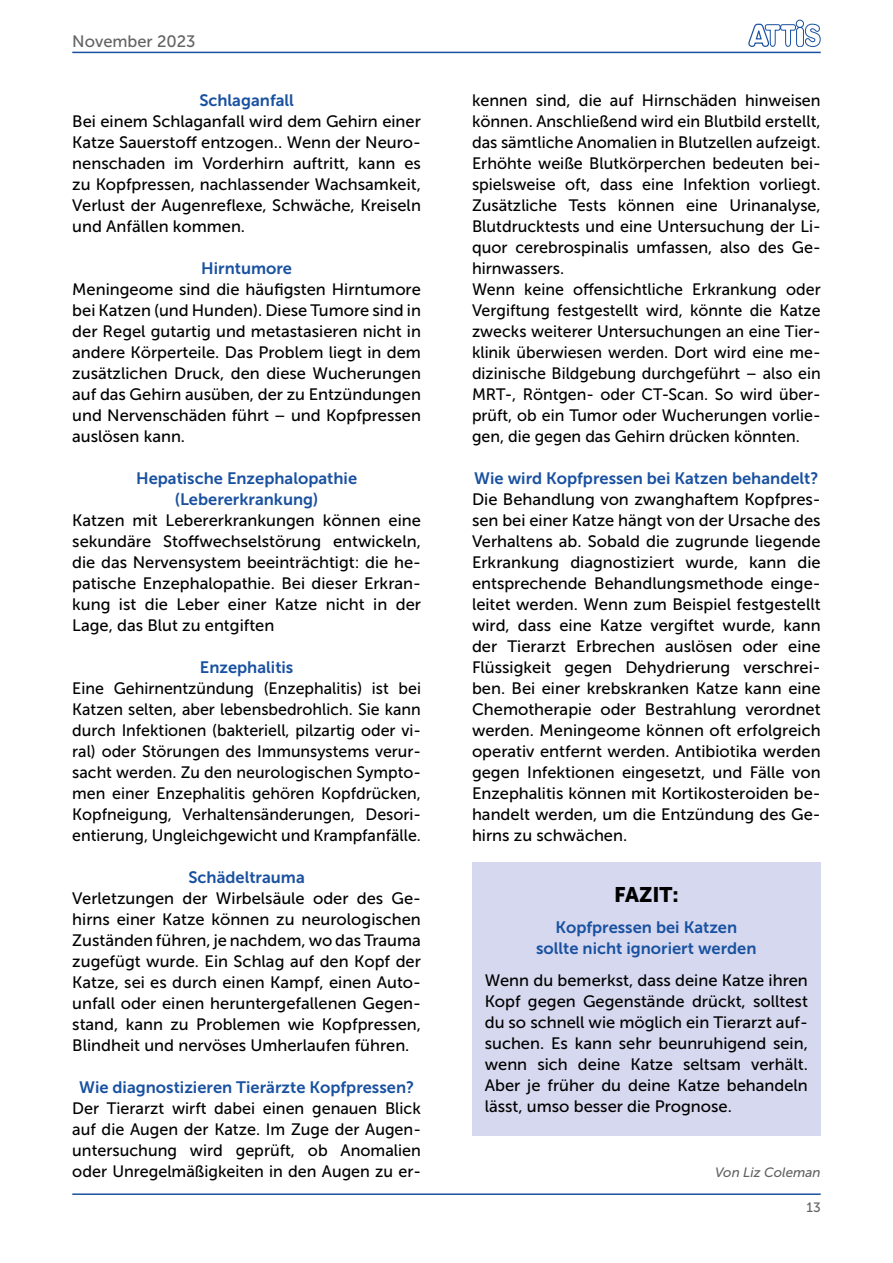
<style>
.page{position:relative;width:893px;height:1263px;background:#fff}
.page>*{position:absolute;margin:0;border:0;box-sizing:border-box;transform-origin:0 0}
.t1{font:21px "Museo Sans 900";color:#000}
.t2{font:16.5px/21px "Museo Sans 500";color:#000;text-align:justify}
.t3{font:16.5px/21px "Museo Sans 700";color:#1951a0;text-align:center}
.t4{font:16.5px "Museo Sans 500";color:#646363}
.t5{font:italic 13.5px "Museo Sans 500";color:#646363}
.t6{font:13.5px "Museo Sans 500";color:#646363}
</style>
<div class="page">
<svg style="left:748px;top:20px;width:73px;height:27px"></svg>
<hr style="left:72px;top:52px;width:749px;height:1px;background:#1951a0">
<hr style="left:72px;top:1193px;width:749px;height:2px;background:#1951a0">
<div style="left:472px;top:862px;width:349px;height:273px;background:#d5d8ee"></div>
<p class="t4" style="left:72px;top:32px;width:125px">November 2023</p>
<p class="t3" style="left:199px;top:90px;width:96px">Schlaganfall</p>
<p class="t2" style="left:72px;top:111px;width:350px">Bei einem Schlaganfall wird dem Gehirn einer Katze Sauerstoff entzogen.. Wenn der Neuro&shy;nenschaden im Vorderhirn auftritt, kann es zu Kopfpressen, nachlassender Wachsamkeit, Verlust der Augenreflexe, Schwäche, Kreiseln und Anfällen kommen.</p>
<p class="t3" style="left:201px;top:258px;width:92px">Hirntumore</p>
<p class="t2" style="left:72px;top:279px;width:350px">Meningeome sind die häufigsten Hirntumore bei Katzen (und Hunden). Diese Tumore sind in der Regel gutartig und metastasieren nicht in andere Körperteile. Das Problem liegt in dem zusätzlichen Druck, den diese Wucherungen auf das Gehirn ausüben, der zu Entzündungen und Nervenschäden führt – und Kopfpressen auslösen kann.</p>
<p class="t3" style="left:136px;top:468px;width:223px">Hepatische Enzephalopathie (Lebererkrankung)</p>
<p class="t2" style="left:72px;top:510px;width:350px">Katzen mit Lebererkrankungen können eine sekundäre Stoffwechselstörung entwickeln, die das Nervensystem beeinträchtigt: die he&shy;patische Enzephalopathie. Bei dieser Erkran&shy;kung ist die Leber einer Katze nicht in der Lage, das Blut zu entgiften</p>
<p class="t3" style="left:200px;top:657px;width:95px">Enzephalitis</p>
<p class="t2" style="left:72px;top:678px;width:350px">Eine Gehirnentzündung (Enzephalitis) ist bei Katzen selten, aber lebensbedrohlich. Sie kann durch Infektionen (bakteriell, pilzartig oder vi&shy;ral) oder Störungen des Immunsystems verur&shy;sacht werden. Zu den neurologischen Sympto&shy;men einer Enzephalitis gehören Kopfdrücken, Kopfneigung, Verhaltensänderungen, Desori&shy;entierung, Ungleichgewicht und Krampfanfälle.</p>
<p class="t3" style="left:188px;top:867px;width:118px">Schädeltrauma</p>
<p class="t2" style="left:72px;top:888px;width:350px">Verletzungen der Wirbelsäule oder des Ge&shy;hirns einer Katze können zu neurologischen Zuständen führen, je nachdem, wo das Trauma zugefügt wurde. Ein Schlag auf den Kopf der Katze, sei es durch einen Kampf, einen Auto&shy;unfall oder einen heruntergefallenen Gegen&shy;stand, kann zu Problemen wie Kopfpressen, Blindheit und nervöses Umherlaufen führen.</p>
<p class="t3" style="left:79px;top:1077px;width:337px">Wie diagnostizieren Tierärzte Kopfpressen?</p>
<p class="t2" style="left:72px;top:1098px;width:350px">Der Tierarzt wirft dabei einen genauen Blick auf die Augen der Katze. Im Zuge der Augen&shy;untersuchung wird geprüft, ob Anomalien oder Unregelmäßigkeiten in den Augen zu er-</p>
<p class="t2" style="left:472px;top:90px;width:350px;text-align:left">kennen sind, die auf Hirnschäden hinweisen können. Anschließend wird ein Blutbild erstellt, das sämtliche Anomalien in Blutzellen aufzeigt.<br>Erhöhte weiße Blutkörperchen bedeuten bei&shy;spielsweise oft, dass eine Infektion vorliegt.<br>Zusätzliche Tests können eine Urinanalyse, Blutdrucktests und eine Untersuchung der Li&shy;quor cerebrospinalis umfassen, also des Ge&shy;hirnwassers.<br>Wenn keine offensichtliche Erkrankung oder Vergiftung festgestellt wird, könnte die Katze zwecks weiterer Untersuchungen an eine Tier&shy;klinik überwiesen werden. Dort wird eine me&shy;dizinische Bildgebung durchgeführt – also ein MRT-, Röntgen- oder CT-Scan. So wird über&shy;prüft, ob ein Tumor oder Wucherungen vorlie&shy;gen, die gegen das Gehirn drücken könnten.</p>
<p class="t3" style="left:474px;top:468px;width:346px">Wie wird Kopfpressen bei Katzen behandelt?</p>
<p class="t2" style="left:472px;top:489px;width:350px">Die Behandlung von zwanghaftem Kopfpres&shy;sen bei einer Katze hängt von der Ursache des Verhaltens ab. Sobald die zugrunde liegende Erkrankung diagnostiziert wurde, kann die entsprechende Behandlungsmethode einge&shy;leitet werden. Wenn zum Beispiel festgestellt wird, dass eine Katze vergiftet wurde, kann der Tierarzt Erbrechen auslösen oder eine Flüssigkeit gegen Dehydrierung verschrei&shy;ben. Bei einer krebskranken Katze kann eine Chemotherapie oder Bestrahlung verordnet werden. Meningeome können oft erfolgreich operativ entfernt werden. Antibiotika werden gegen Infektionen eingesetzt, und Fälle von Enzephalitis können mit Kortikosteroiden be&shy;handelt werden, um die Entzündung des Ge&shy;hirns zu schwächen.</p>
<p class="t1" style="left:614px;top:882px;width:66px">FAZIT:</p>
<p class="t3" style="left:536px;top:917px;width:222px">Kopfpressen bei Katzen sollte nicht ignoriert werden</p>
<p class="t2" style="left:485px;top:969px;width:325px">Wenn du bemerkst, dass deine Katze ihren Kopf gegen Gegenstände drückt, solltest du so schnell wie möglich ein Tierarzt auf&shy;suchen. Es kann sehr beunruhigend sein, wenn sich deine Katze seltsam verhält.<br>Aber je früher du deine Katze behandeln lässt, umso besser die Prognose.</p>
<p class="t5" style="left:715px;top:1165px;width:107px">Von Liz Coleman</p>
<p class="t6" style="left:806px;top:1200px;width:16px">13</p>
</div>
